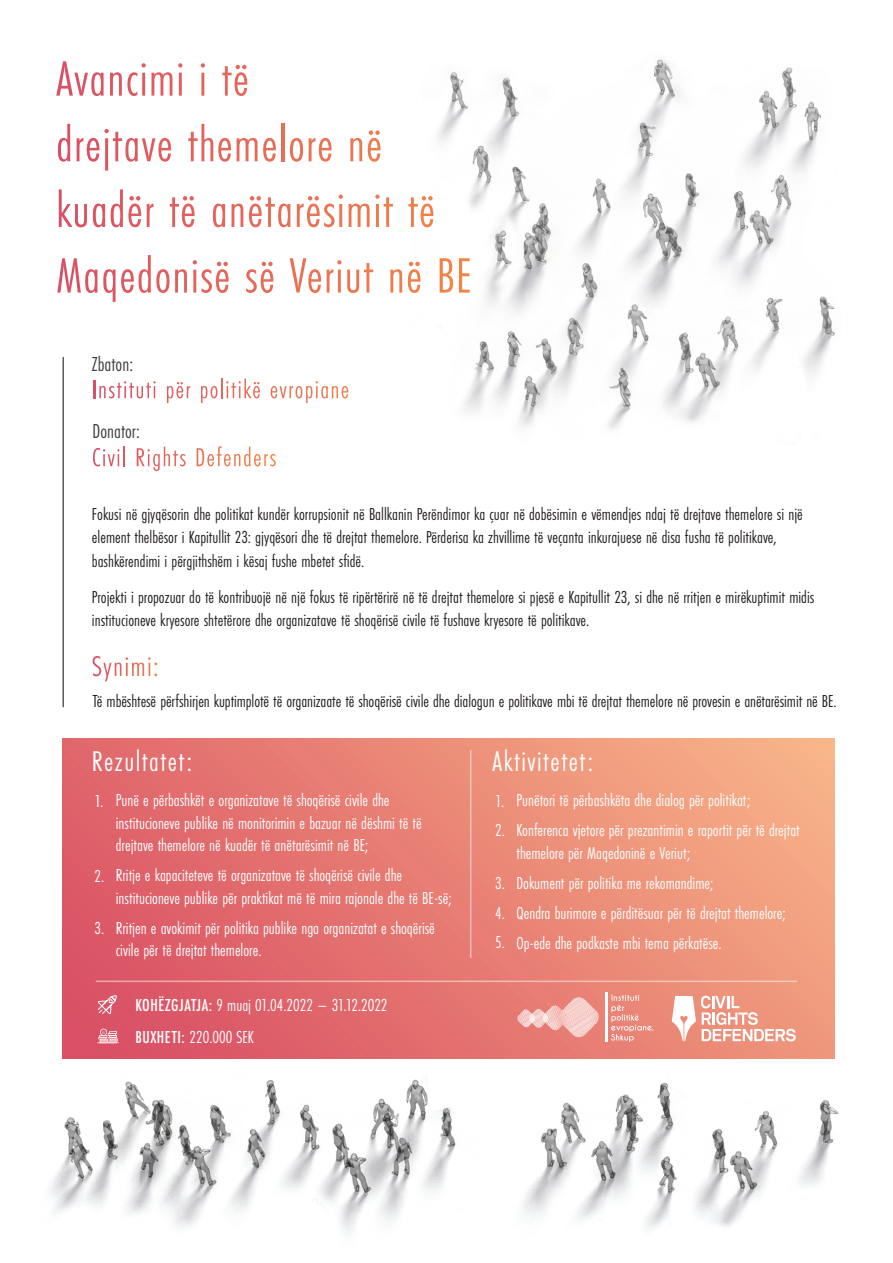
<style>
.page{position:relative;width:893px;height:1263px;background:#fff}
.page>*{position:absolute;margin:0;border:0;box-sizing:border-box;transform-origin:0 0}
.t1{font:29.7px "Futura PT Cond";letter-spacing:.05em;color:#fff}
.t2{font:21px "Futura PT Cond";color:#3e3e3f}
.t3{font:18px/22.5px "Futura PT Cond";color:#fff}
.t4{font:18px/24px "Futura PT Cond";color:#231f20}
.s1{font-weight:500}
</style>
<div class="page">
<img style="left:402px;top:59px;width:433px;height:371px">
<hr style="left:63px;top:357px;width:1px;height:350px;background:#3e3e3f">
<svg style="left:63px;top:738px;width:771px;height:320px;background:#e77e74"></svg>
<svg style="left:672px;top:996px;width:124px;height:45px"></svg>
<svg style="left:94px;top:380px;width:62px;height:18px"></svg>
<svg style="left:167px;top:382px;width:23px;height:21px"></svg>
<svg style="left:201px;top:386px;width:16px;height:17px"></svg>
<hr style="left:221px;top:378px;width:2px;height:20px;background:#e4675b">
<svg style="left:226px;top:378px;width:34px;height:20px"></svg>
<svg style="left:271px;top:381px;width:77px;height:22px"></svg>
<svg style="left:56px;top:61px;width:48px;height:35px"></svg>
<svg style="left:110px;top:63px;width:62px;height:33px"></svg>
<svg style="left:178px;top:63px;width:4px;height:33px"></svg>
<svg style="left:201px;top:63px;width:4px;height:33px"></svg>
<svg style="left:222px;top:65px;width:25px;height:31px"></svg>
<svg style="left:58px;top:124px;width:12px;height:38px"></svg>
<svg style="left:77px;top:129px;width:94px;height:42px"></svg>
<svg style="left:188px;top:124px;width:43px;height:38px"></svg>
<svg style="left:237px;top:138px;width:39px;height:24px"></svg>
<hr style="left:281px;top:124px;width:3px;height:37px;background:#e76f56">
<svg style="left:290px;top:138px;width:13px;height:24px"></svg>
<svg style="left:309px;top:138px;width:23px;height:24px"></svg>
<svg style="left:350px;top:138px;width:12px;height:23px"></svg>
<svg style="left:368px;top:130px;width:12px;height:32px"></svg>
<svg style="left:59px;top:189px;width:28px;height:38px"></svg>
<svg style="left:93px;top:204px;width:12px;height:23px"></svg>
<svg style="left:111px;top:189px;width:30px;height:38px"></svg>
<svg style="left:147px;top:204px;width:6px;height:23px"></svg>
<svg style="left:170px;top:196px;width:25px;height:31px"></svg>
<svg style="left:213px;top:204px;width:12px;height:23px"></svg>
<svg style="left:232px;top:204px;width:11px;height:23px"></svg>
<svg style="left:249px;top:196px;width:41px;height:31px"></svg>
<svg style="left:297px;top:195px;width:46px;height:32px"></svg>
<svg style="left:349px;top:195px;width:44px;height:32px"></svg>
<svg style="left:408px;top:196px;width:25px;height:31px"></svg>
<svg style="left:57px;top:258px;width:40px;height:35px"></svg>
<svg style="left:103px;top:255px;width:84px;height:47px"></svg>
<svg style="left:193px;top:260px;width:36px;height:33px"></svg>
<svg style="left:246px;top:262px;width:27px;height:31px"></svg>
<svg style="left:290px;top:258px;width:31px;height:35px"></svg>
<svg style="left:327px;top:260px;width:14px;height:33px"></svg>
<svg style="left:347px;top:263px;width:26px;height:30px"></svg>
<svg style="left:390px;top:269px;width:12px;height:24px"></svg>
<svg style="left:408px;top:262px;width:12px;height:31px"></svg>
<svg style="left:440px;top:258px;width:13px;height:35px"></svg>
<svg style="left:459px;top:258px;width:11px;height:35px"></svg>
<svg style="left:93px;top:448px;width:27px;height:18px"></svg>
<hr style="left:123px;top:446px;width:2px;height:20px;background:#dd5961">
<svg style="left:137px;top:446px;width:49px;height:25px"></svg>
<svg style="left:197px;top:446px;width:79px;height:20px"></svg>
<svg style="left:93px;top:656px;width:64px;height:25px"></svg>
<hr style="left:470px;top:750px;width:1px;height:208px;background:#fff">
<hr style="left:96px;top:980px;width:701px;height:2px;background:#fff">
<svg style="left:97px;top:989px;width:20px;height:26px"></svg>
<svg style="left:97px;top:1029px;width:22px;height:14px"></svg>
<img style="left:48px;top:1078px;width:791px;height:156px">
<svg style="left:517px;top:997px;width:82px;height:40px;background:#eea7a1"></svg>
<hr style="left:605px;top:992px;width:2px;height:50px;background:#fff">
<svg style="left:611px;top:994px;width:42px;height:48px;background:#ec9588"></svg>
<p class="t2" style="left:92px;top:352px;width:43px">Zbaton:</p>
<p class="t2" style="left:93px;top:418px;width:49px">Donator:</p>
<p class="t4" style="left:92px;top:501px;width:712px">Fokusi në gjyqësorin dhe politikat kundër korrupsionit në Ballkanin Perëndimor ka çuar në dobësimin e vëmendjes ndaj të drejtave themelore si një element thelbësor i Kapitullit 23: gjyqësori dhe të drejtat themelore. Përderisa ka zhvillime të veçanta inkurajuese në disa fusha të politikave, bashkërendimi i përgjithshëm i kësaj fushe mbetet sfidë.</p>
<p class="t4" style="left:92px;top:586px;width:724px;line-height:22.5px">Projekti i propozuar do të kontribuojë në një fokus të ripërtërirë në të drejtat themelore si pjesë e Kapitullit 23, si dhe në rritjen e mirëkuptimit midis institucioneve kryesore shtetërore dhe organizatave të shoqërisë civile të fushave kryesore të politikave.</p>
<p class="t4" style="left:93px;top:689px;width:746px">Të mbështesë përfshirjen kuptimplotë të organizaate të shoqërisë civile dhe dialogun e politikave mbi të drejtat themelore në provesin e anëtarësimit në BE.</p>
<h1 class="t1" style="left:92px;top:744px;width:102px">Rezultatet:</h1>
<h1 class="t1" style="left:492px;top:744px;width:102px">Aktivitetet:</h1>
<p class="t3" style="left:94px;top:789px;width:11px">1.</p>
<p class="t3" style="left:116px;top:789px;width:307px">Punë e përbashkët e organizatave të shoqërisë civile dhe institucioneve publike në monitorimin e bazuar në dëshmi të të drejtave themelore në kuadër të anëtarësimit në BE;</p>
<p class="t3" style="left:116px;top:864px;width:337px">Rritje e kapaciteteve të organizatave të shoqërisë civile dhe institucioneve publike për praktikat më të mira rajonale dhe të BE-së;</p>
<p class="t3" style="left:116px;top:916px;width:321px">Rritjen e avokimit për politika publike nga organizatat e shoqërisë civile për të drejtat themelore.</p>
<p class="t3" style="left:517px;top:785px;width:285px;line-height:30px">Punëtori të përbashkëta dhe dialog për politikat;<br>Konferenca vjetore për prezantimin e raportit për të drejtat</p>
<p class="t3" style="left:517px;top:838px;width:270px;line-height:30px">themelore për Maqedoninë e Veriut;<br>Dokument për politika me rekomandime;<br>Qendra burimore e përditësuar për të drejtat themelore; Op-ede dhe podkaste mbi tema përkatëse.</p>
<p class="t3" style="left:495px;top:786px;width:11px;line-height:29.7px">1.<br>2.</p>
<p class="t3" style="left:94px;top:865px;width:11px">2.</p>
<p class="t3" style="left:94px;top:916px;width:11px">3.</p>
<p class="t3" style="left:495px;top:868px;width:11px;line-height:29.7px;text-align:justify">3.<br>4.<br>5.</p>
<p class="t3" style="left:135px;top:989px;width:254px;line-height:31.8px"><span class="s1">KOHËZGJATJA:</span> 9 muaj 01.04.2022 – 31.12.2022<br><span class="s1">BUXHETI:</span> 220.000 SEK</p>
</div>
